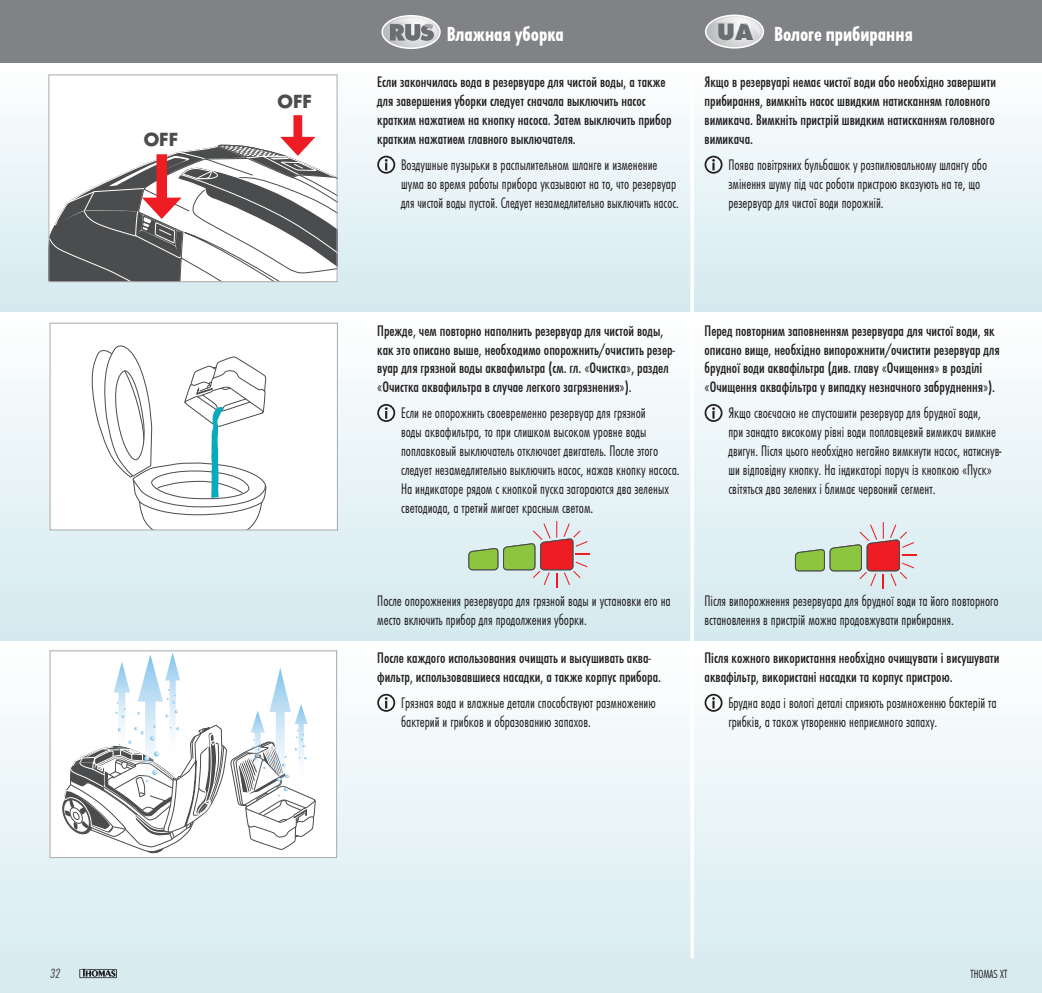
<style>
.page{position:relative;width:1042px;height:993px;background:#fff}
.page>*{position:absolute;margin:0;border:0;box-sizing:border-box;transform-origin:0 0}
.t1{font:800 24.68px "Function";color:#6c6d70}
.t2{font:700 21px "Futura Con";color:#fff}
.t3{font:700 17.5px "Futura Std";color:#4b4c4d}
.t4{font:300 15.75px/18.9px "Futura Con";color:#231f20}
.t5{font:500 15.75px/18.9px "Futura Con";color:#231f20}
.t6{font:14px "Futura Con Boo Obl";color:#57585a}
.t7{font:300 12.25px "Futura Con";color:#231f20}
</style>
<div class="page">
<div style="left:0;top:0;width:1042px;height:63px;background:#808285"></div>
<div style="left:0;top:640px;width:1042px;height:352px;background:linear-gradient(to bottom,#fefffe,#d6ebf0)"></div>
<div style="left:0;top:63px;width:1042px;height:250px;background:linear-gradient(to bottom,#feffff,#d4eaef)"></div>
<div style="left:0;top:313px;width:1042px;height:327px;background:linear-gradient(to bottom,#feffff,#d4eaef)"></div>
<svg style="left:382px;top:16px;width:58px;height:32px"></svg>
<div style="left:377px;top:156px;width:18px;height:18px;border:2px solid #231f20;border-radius:50%"></div>
<svg style="left:385px;top:159px;width:3px;height:11px"></svg>
<div style="left:377px;top:404px;width:18px;height:18px;border:2px solid #231f20;border-radius:50%"></div>
<svg style="left:385px;top:407px;width:3px;height:11px"></svg>
<svg style="left:468px;top:521px;width:122px;height:66px"></svg>
<div style="left:377px;top:693px;width:18px;height:18px;border:2px solid #231f20;border-radius:50%"></div>
<svg style="left:385px;top:697px;width:3px;height:11px"></svg>
<svg style="left:706px;top:15px;width:57px;height:33px"></svg>
<div style="left:704px;top:156px;width:18px;height:18px;border:2px solid #231f20;border-radius:50%"></div>
<svg style="left:712px;top:159px;width:3px;height:11px"></svg>
<div style="left:704px;top:404px;width:18px;height:18px;border:2px solid #231f20;border-radius:50%"></div>
<svg style="left:712px;top:407px;width:3px;height:11px"></svg>
<div style="left:704px;top:693px;width:18px;height:18px;border:2px solid #231f20;border-radius:50%"></div>
<svg style="left:712px;top:697px;width:3px;height:11px"></svg>
<svg style="left:794px;top:522px;width:122px;height:66px"></svg>
<div style="left:49px;top:75px;width:288px;height:206px;background:#fff"></div>
<div style="left:48px;top:74px;width:289px;height:208px;border:1px solid #a8a9ad"></div>
<div style="left:50px;top:323px;width:287px;height:206px;background:#fff"></div>
<svg style="left:91px;top:345px;width:176px;height:183px"></svg>
<div style="left:50px;top:322px;width:288px;height:208px;border:1px solid #a8a9ad"></div>
<div style="left:50px;top:650px;width:287px;height:207px;background:#fff"></div>
<svg style="left:62px;top:652px;width:253px;height:201px"></svg>
<div style="left:50px;top:650px;width:287px;height:207px;border:1px solid #a8a9ad"></div>
<div style="left:293px;top:115px;width:9px;height:29px;background:#ee1d23"></div>
<svg style="left:49px;top:134px;width:288px;height:147px"></svg>
<hr style="left:690px;top:74px;width:4px;height:883px;background:#fff">
<svg style="left:79px;top:968px;width:38px;height:9px"></svg>
<p class="t3" style="left:144px;top:127px;width:36px">OFF</p>
<p class="t3" style="left:278px;top:89px;width:36px">OFF</p>
<h2 class="t2" style="left:447px;top:19px;width:119px">Влажная уборка</h2>
<p class="t5" style="left:377px;top:72px;width:296px">Если закончилась вода в резервуаре для чистой воды, а также для завершения уборки следует сначала выключить насос кратким нажатием на кнопку насоса. Затем выключить прибор кратким нажатием главного выключателя.</p>
<p class="t4" style="left:401px;top:155px;width:279px">Воздушные пузырьки в распылительном шланге и изменение шума во время работы прибора указывают на то, что резервуар для чистой воды пустой. Следует незамедлительно выключить насос.</p>
<h1 class="t1" style="left:717px;top:17px;width:38px">UA</h1>
<p class="t5" style="left:704px;top:72px;width:293px">Якщо в резервуарі немає чистої води або необхідно завершити прибирання, вимкніть насос швидким натисканням головного вимикача. Вимкніть пристрій швидким натисканням головного вимикача.</p>
<p class="t4" style="left:728px;top:155px;width:260px">Поява повітряних бульбашок у розпилювальному шлангу або змінення шуму під час роботи пристрою вказують на те, що резервуар для чистої води порожній.</p>
<h2 class="t2" style="left:774px;top:19px;width:140px">Вологе прибирання</h2>
<p class="t5" style="left:377px;top:320px;width:299px">Прежде, чем повторно наполнить резервуар для чистой воды, как это описано выше, необходимо опорожнить/очистить резер&shy;вуар для грязной воды аквафильтра (см. гл. «Очистка», раздел «Очистка аквафильтра в случае легкого загрязнения»).</p>
<p class="t4" style="left:401px;top:403px;width:280px">Если не опорожнить своевременно резервуар для грязной<br>воды аквафильтра, то при слишком высоком уровне воды поплавковый выключатель отключает двигатель. После этого следует незамедлительно выключить насос, нажав кнопку насоса.<br>На индикаторе рядом с кнопкой пуска загораются два зеленых светодиода, а третий мигает красным светом.</p>
<p class="t5" style="left:704px;top:320px;width:297px">Перед повторним заповненням резервуара для чистої води, як описано вище, необхідно випорожнити/очистити резервуар для брудної води аквафільтра (див. главу «Очищення» в розділі «Очищення аквафільтра у випадку незначного забруднення»).</p>
<p class="t4" style="left:728px;top:403px;width:275px">Якщо своєчасно не спустошити резервуар для брудної води,<br>при занадто високому рівні води поплавцевий вимикач вимкне двигун. Після цього необхідно негайно вимкнути насос, натиснув&shy;ши відповідну кнопку. На індикаторі поруч із кнопкою «Пуск» світяться два зелених і блимає червоний сегмент.</p>
<p class="t4" style="left:377px;top:591px;width:295px">После опорожнения резервуара для грязной воды и установки его на место включить прибор для продолжения уборки.</p>
<p class="t5" style="left:377px;top:647px;width:285px">После каждого использования очищать и высушивать аква&shy;фильтр, использовавшиеся насадки, а также корпус прибора.</p>
<p class="t4" style="left:401px;top:692px;width:256px">Грязная вода и влажные детали способствуют размножению бактерий и грибков и образованию запахов.</p>
<p class="t4" style="left:704px;top:590px;width:296px">Після випорожнення резервуара для брудної води та його повторного встановлення в пристрій можна продовжувати прибирання.</p>
<p class="t5" style="left:704px;top:647px;width:296px">Після кожного використання необхідно очищувати і висушувати аквафільтр, використані насадки та корпус пристрою.</p>
<p class="t4" style="left:728px;top:692px;width:270px">Брудна вода і вологі деталі сприяють розмноженню бактерій та грибків, а також утворенню неприємного запаху.</p>
<p class="t6" style="left:50px;top:963px;width:12px">32</p>
<p class="t7" style="left:970px;top:965px;width:38px">THOMAS XT</p>
</div>
